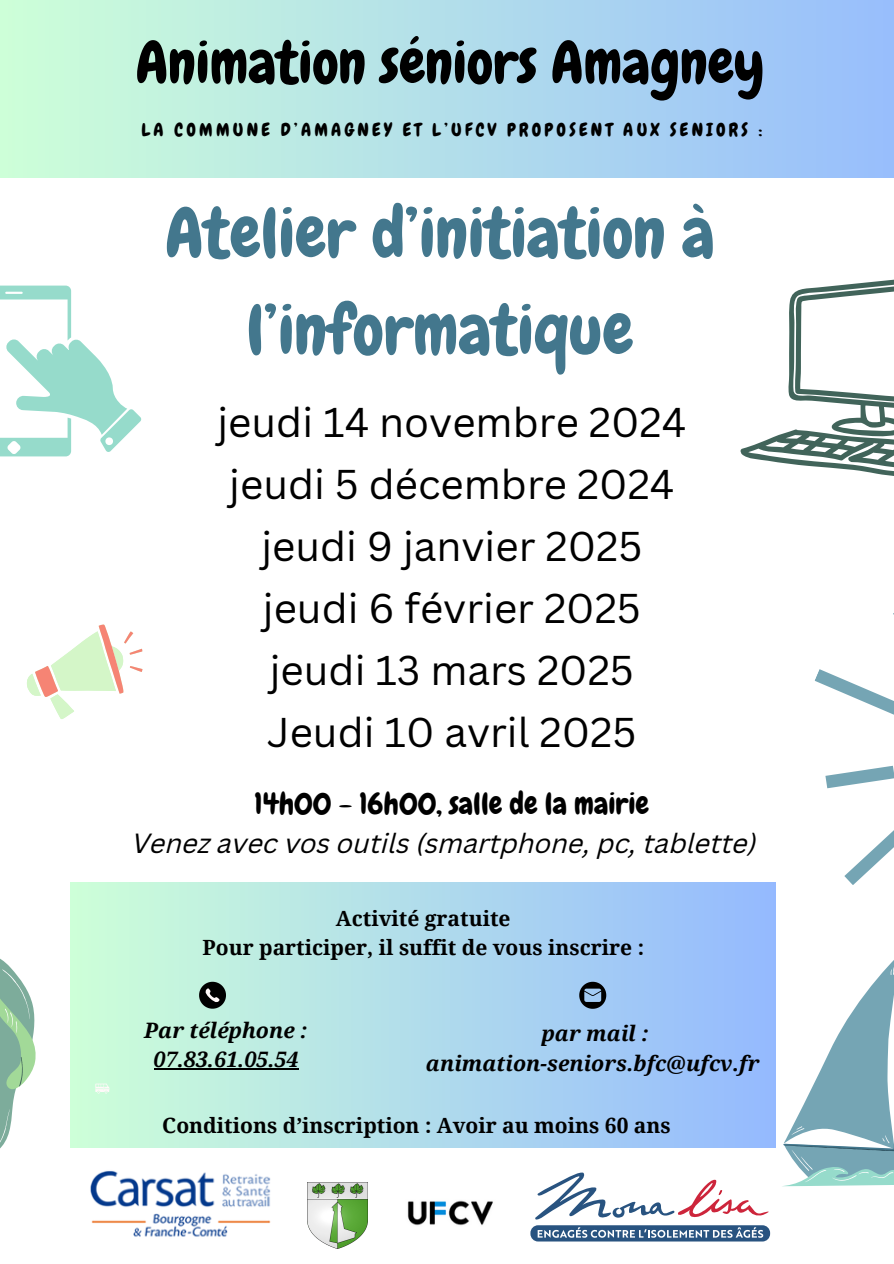
<style>
.page{position:relative;width:894px;height:1264px;background:#fff}
.page>*{position:absolute;margin:0;border:0;box-sizing:border-box;transform-origin:0 0}
.t1{font:69.3px/96.8px "Chewy";color:#43778d;text-align:center}
.t2{font:58.8px "Chewy";color:#000}
.t3{font:40.5px/61.8px "Canva Sans";color:#000;text-align:center}
.t4{font:30.3px "Chewy";color:#000}
.t5{font:italic 27px "Canva Sans";color:#000}
.t6{font:italic 700 21.3px/29.2px "Noto Serif";color:#000;text-align:center}
.t7{font:700 21px/29.2px "Noto Serif";color:#000;text-align:center}
.t8{font:18.15px "Chewy";letter-spacing:.185em;color:#000}
</style>
<div class="page">
<div style="left:71px;top:882px;width:704px;height:265px;background:linear-gradient(to right,#cdffd8,#94baff)"></div>
<div style="left:0;top:0;width:893px;height:178px;background:linear-gradient(to right,#cdffd8,#98befc)"></div>
<img style="left:407px;top:1200px;width:86px;height:26px">
<img style="left:90px;top:1170px;width:181px;height:67px">
<div style="left:530px;top:1225px;width:239px;height:16px;background:#285380;border-radius:8px"></div>
<svg style="left:537px;top:1227px;width:226px;height:10px"></svg>
<svg style="left:535px;top:1172px;width:234px;height:47px"></svg>
<img style="left:307px;top:1182px;width:61px;height:66px">
<hr style="left:153px;top:1068px;width:145px;height:1px;background:#000">
<svg style="left:579px;top:981px;width:27px;height:27px"></svg>
<svg style="left:199px;top:981px;width:27px;height:27px"></svg>
<svg style="left:95px;top:1083px;width:15px;height:10px"></svg>
<svg style="left:0;top:958px;width:36px;height:191px"></svg>
<svg style="left:783px;top:961px;width:110px;height:225px"></svg>
<svg style="left:740px;top:279px;width:153px;height:197px"></svg>
<svg style="left:27px;top:624px;width:115px;height:95px"></svg>
<svg style="left:747px;top:669px;width:146px;height:229px"></svg>
<svg style="left:0;top:285px;width:141px;height:171px"></svg>
<h5 class="t2" style="left:136px;top:25px;width:630px">Animation séniors Amagney</h5>
<h3 class="t8" style="left:141px;top:118px;width:622px">LA COMMUNE D’AMAGNEY ET L’UFCV PROPOSENT AUX SENIORS :</h3>
<h4 class="t1" style="left:165px;top:185px;width:551px">Atelier d’initiation à l’informatique</h4>
<p class="t3" style="left:217px;top:391px;width:470px">jeudi 14 novembre 2024 jeudi 5 décembre 2024 jeudi 9 janvier 2025 jeudi 6 février 2025 jeudi 13 mars 2025<br>Jeudi 10 avril 2025</p>
<p class="t4" style="left:254px;top:784px;width:396px">14h00 - 16h00, salle de la mairie</p>
<h6 class="t5" style="left:132px;top:832px;width:626px">Venez avec vos outils (smartphone, pc, tablette)</h6>
<p class="t7" style="left:202px;top:903px;width:443px">Activité gratuite<br>Pour participer, il suffit de vous inscrire :</p>
<p class="t6" style="left:144px;top:1014px;width:165px">Par téléphone :<br>07.83.61.05.54</p>
<p class="t6" style="left:426px;top:1018px;width:335px">par mail : animation-seniors.bfc@ufcv.fr</p>
<p class="t7" style="left:162px;top:1109px;width:510px">Conditions d’inscription : Avoir au moins 60 ans</p>
</div>
